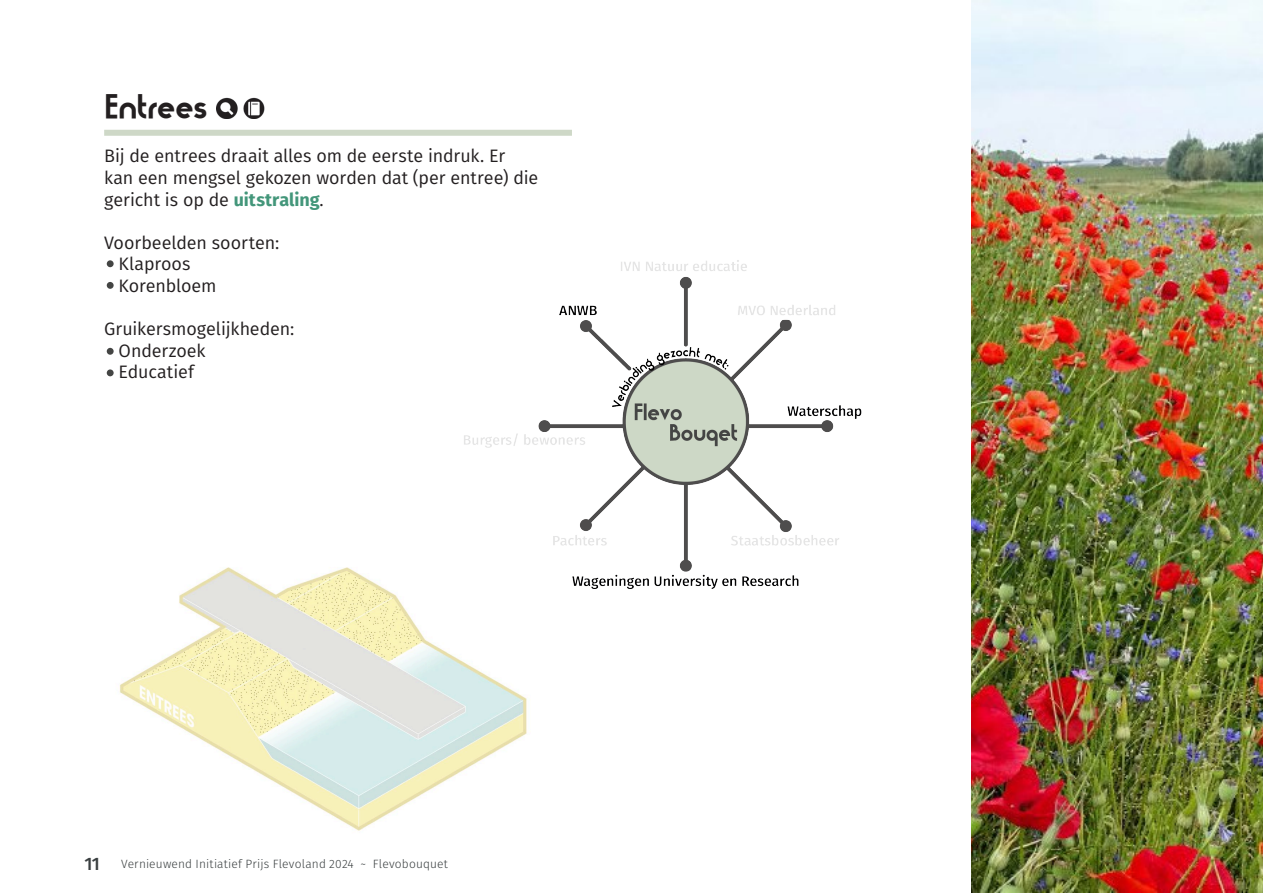
<style>
.page{position:relative;width:1263px;height:893px;background:#fff}
.page>*{position:absolute;margin:0;border:0;box-sizing:border-box;transform-origin:0 0}
.t1{font:30px "Moderna";letter-spacing:.005em;color:#231f20}
.t2{font:18px/21.6px "Fira Sans";letter-spacing:-.005em;color:#231f20}
.t3{font:300 12px "Fira Sans";letter-spacing:.015em;color:#3a3f40}
.s1{font-weight:700;color:#43967a}
.s2{font-weight:500;font-size:18px}
</style>
<div class="page">
<div style="left:104px;top:130px;width:468px;height:6px;background:#ced8c7"></div>
<img style="left:119px;top:567px;width:408px;height:264px">
<img style="left:971px;top:0;width:292px;height:893px">
<img style="left:451px;top:277px;width:411px;height:327px">
<div style="left:107px;top:260px;width:7px;height:7px;background:#444544;border-radius:50%"></div>
<div style="left:107px;top:348px;width:7px;height:7px;background:#444544;border-radius:50%"></div>
<div style="left:107px;top:282px;width:7px;height:7px;background:#444544;border-radius:50%"></div>
<div style="left:107px;top:369px;width:7px;height:7px;background:#444544;border-radius:50%"></div>
<img style="left:216px;top:97px;width:22px;height:22px">
<img style="left:243px;top:97px;width:21px;height:22px">
<div style="left:525px;top:533px;width:117px;height:21px;background:#fff"></div>
<svg style="left:727px;top:533px;width:117px;height:21px"></svg>
<svg style="left:731px;top:299px;width:117px;height:21px"></svg>
<svg style="left:621px;top:260px;width:126px;height:11px"></svg>
<svg style="left:457px;top:432px;width:136px;height:20px"></svg>
<h1 class="t1" style="left:104px;top:87px;width:104px">Entrees</h1>
<p class="t2" style="left:104px;top:145px;width:436px">Bij de entrees draait alles om de eerste indruk. Er kan een mengsel gekozen worden dat (per entree) die gericht is op de <span class="s1">uitstraling</span>.</p>
<p class="t2" style="left:119px;top:231px;width:162px;text-indent:-14px">Voorbeelden soorten:<br>Klaproos<br>Korenbloem</p>
<p class="t2" style="left:119px;top:318px;width:177px;text-indent:-14px">Gruikersmogelijkheden:<br>Onderzoek<br>Educatief</p>
<p class="t3" style="left:85px;top:855px;width:365px"><span class="s2">11</span> Vernieuwend Initiatief Prijs Flevoland 2024 ~ Flevobouquet</p>
</div>
